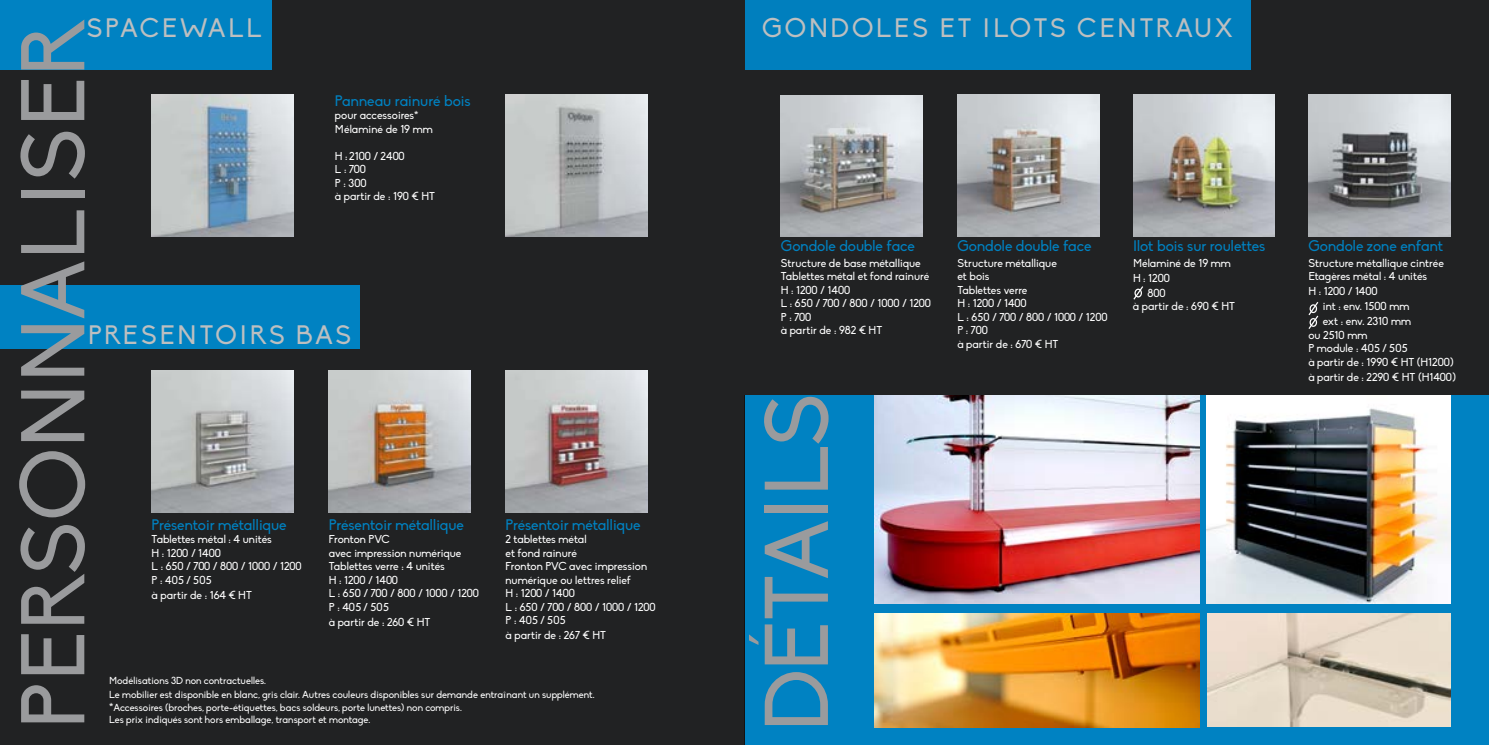
<style>
.page{position:relative;width:1489px;height:745px;background:#fff}
.page>*{position:absolute;margin:0;border:0;box-sizing:border-box;transform-origin:0 0}
.t1{font:88.75px "Biko";color:#9a9b9d}
.t2{font:88.75px "Biko";letter-spacing:-.02em;color:#9a9b9d}
.t3{font:26.25px "Biko";letter-spacing:.1em;color:#bdbfc0}
.t4{font:15px "Biko";color:#0082c2}
.t5{font:11.25px/13.5px "Biko";color:#fff}
.t6{font:10px/13.5px "Biko";color:#fff}
.s1{font-family:"Arial"}
.s2{font-family:"Arial";font-size:11.25px}
</style>
<div class="page">
<div style="left:0;top:0;width:1488px;height:744px;background:#212223"></div>
<div style="left:0;top:0;width:271px;height:69px;background:#0082c2"></div>
<img style="left:505px;top:94px;width:142px;height:142px">
<div style="left:0;top:285px;width:360px;height:63px;background:#0082c2"></div>
<img style="left:151px;top:370px;width:142px;height:142px">
<img style="left:780px;top:95px;width:142px;height:142px">
<img style="left:957px;top:95px;width:141px;height:141px">
<img style="left:1133px;top:95px;width:141px;height:142px">
<img style="left:1308px;top:95px;width:141px;height:142px">
<div style="left:745px;top:0;width:505px;height:69px;background:#0082c2"></div>
<div style="left:745px;top:395px;width:743px;height:349px;background:#0082c2"></div>
<img style="left:1206px;top:395px;width:243px;height:208px">
<img style="left:874px;top:395px;width:325px;height:208px">
<img style="left:874px;top:613px;width:325px;height:113px">
<img style="left:1207px;top:613px;width:242px;height:113px">
<img style="left:329px;top:370px;width:141px;height:142px">
<img style="left:505px;top:370px;width:142px;height:142px">
<svg style="left:1308px;top:302px;width:11px;height:27px"></svg>
<img style="left:151px;top:94px;width:142px;height:142px">
<svg style="left:1133px;top:286px;width:10px;height:14px"></svg>
<h2 class="t3" style="left:87px;top:14px;width:176px">SPACEWALL</h2>
<h1 class="t1" style="left:4px;top:728px;width:711px;rotate:-90deg">PERSONNALISER</h1>
<h3 class="t4" style="left:335px;top:92px;width:137px">Panneau rainuré bois</h3>
<p class="t5" style="left:335px;top:109px;width:99px">pour accessoires<span class="s1">*<br></span>Mélaminé de 19 mm</p>
<p class="t5" style="left:335px;top:149px;width:101px">H : 2100 / 2400<br>L : 700<br>P : 300<br>à partir de : 190 € HT</p>
<h2 class="t3" style="left:88px;top:320px;width:265px">PRESENTOIRS BAS</h2>
<h3 class="t4" style="left:505px;top:515px;width:137px">Présentoir métallique</h3>
<p class="t5" style="left:505px;top:532px;width:152px">2 tablettes métal<br>et fond rainuré<br>Fronton PVC avec impression numérique ou lettres relief<br>H : 1200 / 1400<br>L : 650 / 700 / 800 / 1000 / 1200<br>P : 405 / 505</p>
<p class="t5" style="left:505px;top:628px;width:102px">à partir de : 267 € HT</p>
<p class="t6" style="left:109px;top:673px;width:487px">Modélisations 3D non contractuelles.<br>Le mobilier est disponible en blanc, gris clair. Autres couleurs disponibles sur demande entraînant un supplément. <span class="s2">*</span>Accessoires (broches, porte-étiquettes, bacs soldeurs, porte lunettes) non compris.</p>
<p class="t6" style="left:109px;top:712px;width:263px">Les prix indiqués sont hors emballage, transport et montage.</p>
<h3 class="t4" style="left:151px;top:515px;width:137px">Présentoir métallique</h3>
<p class="t5" style="left:151px;top:532px;width:152px">Tablettes métal : 4 unités<br>H : 1200 / 1400<br>L : 650 / 700 / 800 / 1000 / 1200<br>P : 405 / 505</p>
<p class="t5" style="left:151px;top:588px;width:102px">à partir de : 164 € HT</p>
<h3 class="t4" style="left:329px;top:515px;width:137px">Présentoir métallique</h3>
<p class="t5" style="left:329px;top:532px;width:152px">Fronton PVC<br>avec impression numérique<br>Tablettes verre : 4 unités<br>H : 1200 / 1400<br>L : 650 / 700 / 800 / 1000 / 1200<br>P : 405 / 505</p>
<p class="t5" style="left:329px;top:615px;width:103px">à partir de : 260 € HT</p>
<h2 class="t3" style="left:762px;top:13px;width:472px">GONDOLES ET ILOTS CENTRAUX</h2>
<h3 class="t4" style="left:780px;top:237px;width:136px">Gondole double face</h3>
<p class="t5" style="left:780px;top:256px;width:152px">Structure de base métallique<br>Tablettes métal et fond rainuré<br>H : 1200 / 1400<br>L : 650 / 700 / 800 / 1000 / 1200<br>P : 700<br>à partir de : 982 € HT</p>
<h1 class="t2" style="left:747px;top:730px;width:339px;rotate:-90deg">DÉTAILS</h1>
<h3 class="t4" style="left:957px;top:237px;width:136px">Gondole double face</h3>
<p class="t5" style="left:957px;top:256px;width:152px">Structure métallique<br>et bois<br>Tablettes verre<br>H : 1200 / 1400<br>L : 650 / 700 / 800 / 1000 / 1200<br>P : 700<br>à partir de : 670 € HT</p>
<h3 class="t4" style="left:1132px;top:237px;width:134px">Ilot bois sur roulettes</h3>
<p class="t5" style="left:1132px;top:256px;width:99px">Mélaminé de 19 mm</p>
<p class="t5" style="left:1132px;top:271px;width:39px">H : 1200</p>
<p class="t5" style="left:1147px;top:286px;width:20px">800</p>
<p class="t5" style="left:1132px;top:300px;width:103px">à partir de : 690 € HT</p>
<h3 class="t4" style="left:1308px;top:237px;width:136px">Gondole zone enfant</h3>
<p class="t5" style="left:1308px;top:256px;width:137px">Structure métallique cintrée<br>Etagères métal : 4 unités</p>
<p class="t5" style="left:1322px;top:284px;width:90px;line-height:15px;text-indent:-14px">H : 1200 / 1400<br>int : env. 1500 mm ext : env. 2310 mm</p>
<p class="t5" style="left:1308px;top:328px;width:147px">ou 2510 mm<br>P module : 405 / 505<br>à partir de : 1990 € HT (H1200)</p>
<p class="t5" style="left:1308px;top:370px;width:149px">à partir de : 2290 € HT (H1400)</p>
</div>
